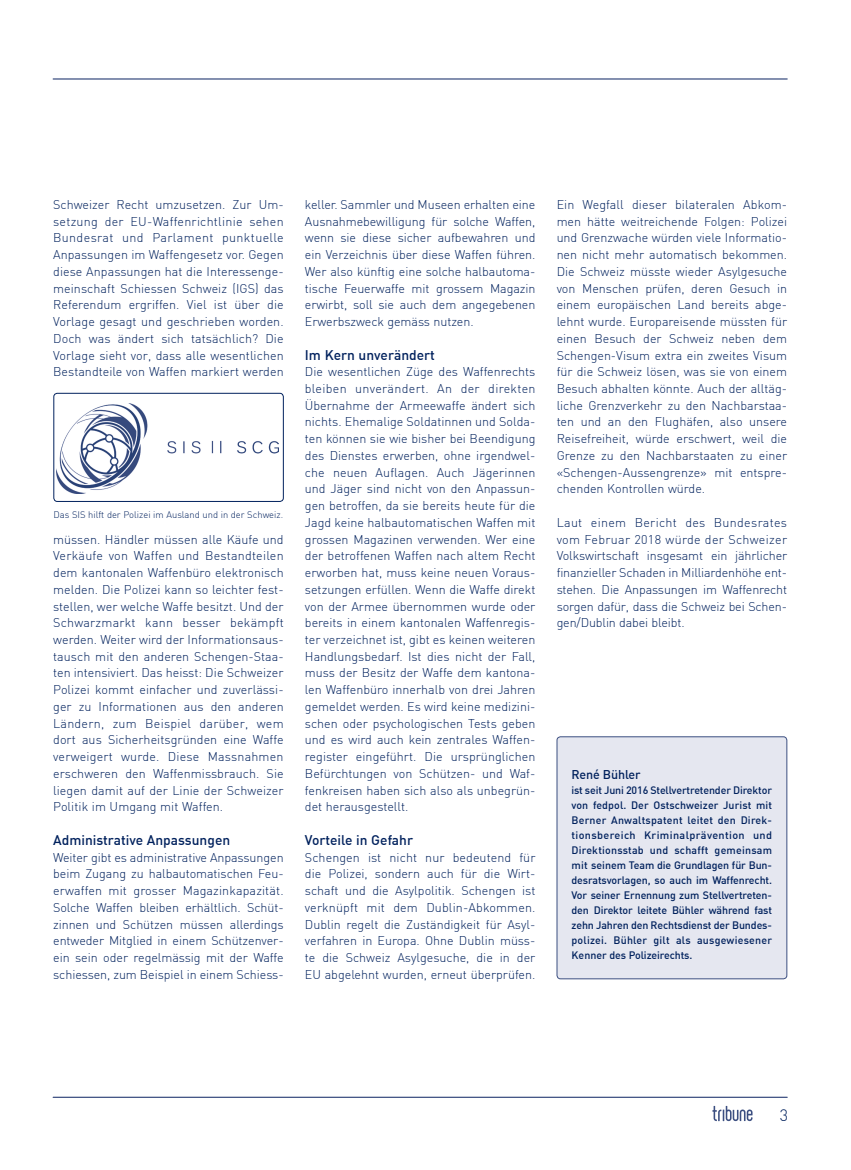
<style>
.page{position:relative;width:851px;height:1170px;background:#fff}
.page>*{position:absolute;margin:0;border:0;box-sizing:border-box;transform-origin:0 0}
.t1{font:300 16.25px "DIN";color:#00215d}
.ZwischentitelNEU{font:500 13.75px "DIN";color:#00215d}
.Body_Text{font:300 12.5px/16.8px "DIN";color:#00215d;text-align:justify}
.Autorenbox{font:500 12.5px "DIN";letter-spacing:-.01em;color:#00215d}
.Autorenbox-2{font:500 10.62px/15px "DIN";letter-spacing:.01em;color:#00215d;text-align:justify}
.Legende_Diagramm{font:300 9.38px "DIN";color:#00215d}
</style>
<div class="page">
<hr style="left:53px;top:78px;width:734px;height:2px;background:#3c4f81">
<hr style="left:53px;top:1096px;width:734px;height:1px;background:#3c4f81">
<img style="left:712px;top:1105px;width:40px;height:16px">
<div style="left:557px;top:736px;width:229px;height:242px;background:#e5e7f0;border-radius:4px"></div>
<div style="left:556px;top:736px;width:231px;height:243px;border:1px solid #3c4f81;border-radius:4px"></div>
<img style="left:57px;top:404px;width:222px;height:89px">
<div style="left:53px;top:393px;width:230px;height:108px;border:1px solid #00215d;border-radius:4px"></div>
<p class="Body_Text" style="left:53px;top:196px;width:232px">Schweizer Recht umzusetzen. Zur Um&shy;setzung der EU-Waffenrichtlinie sehen Bundesrat und Parlament punktuelle Anpassungen im Waffengesetz vor. Gegen diese Anpassungen hat die Interessenge&shy;meinschaft Schiessen Schweiz (IGS) das Referendum ergriffen. Viel ist über die Vorlage gesagt und geschrieben worden.<br>Doch was ändert sich tatsächlich? Die Vorlage sieht vor, dass alle wesentlichen Bestandteile von Waffen markiert werden</p>
<p class="Legende_Diagramm" style="left:53px;top:509px;width:231px">Das SIS hilft der Polizei im Ausland und in der Schweiz.</p>
<p class="Body_Text" style="left:53px;top:530px;width:232px">müssen. Händler müssen alle Käufe und Verkäufe von Waffen und Bestandteilen dem kantonalen Waffenbüro elektronisch melden. Die Polizei kann so leichter fest&shy;stellen, wer welche Waffe besitzt. Und der Schwarzmarkt kann besser bekämpft werden. Weiter wird der Informationsaus&shy;tausch mit den anderen Schengen-Staa&shy;ten intensiviert. Das heisst: Die Schweizer Polizei kommt einfacher und zuverlässi&shy;ger zu Informationen aus den anderen Ländern, zum Beispiel darüber, wem dort aus Sicherheitsgründen eine Waffe verweigert wurde. Diese Massnahmen erschweren den Waffenmissbrauch. Sie liegen damit auf der Linie der Schweizer Politik im Umgang mit Waffen.</p>
<p class="ZwischentitelNEU" style="left:53px;top:831px;width:178px">Administrative Anpassungen</p>
<p class="Body_Text" style="left:53px;top:848px;width:232px">Weiter gibt es administrative Anpassungen beim Zugang zu halbautomatischen Feu&shy;erwaffen mit grosser Magazinkapazität.<br>Solche Waffen bleiben erhältlich. Schüt&shy;zinnen und Schützen müssen allerdings entweder Mitglied in einem Schützenver&shy;ein sein oder regelmässig mit der Waffe schiessen, zum Beispiel in einem Schiess-</p>
<p class="Body_Text" style="left:305px;top:196px;width:232px">keller. Sammler und Museen erhalten eine Ausnahmebewilligung für solche Waffen, wenn sie diese sicher aufbewahren und ein Verzeichnis über diese Waffen führen.<br>Wer also künftig eine solche halbautoma&shy;tische Feuerwaffe mit grossem Magazin erwirbt, soll sie auch dem angegebenen Erwerbszweck gemäss nutzen.</p>
<p class="ZwischentitelNEU" style="left:305px;top:346px;width:131px">Im Kern unverändert</p>
<p class="Body_Text" style="left:305px;top:363px;width:232px">Die wesentlichen Züge des Waffenrechts bleiben unverändert. An der direkten Übernahme der Armeewaffe ändert sich nichts. Ehemalige Soldatinnen und Solda&shy;ten können sie wie bisher bei Beendigung des Dienstes erwerben, ohne irgendwel&shy;che neuen Auflagen. Auch Jägerinnen und Jäger sind nicht von den Anpassun&shy;gen betroffen, da sie bereits heute für die Jagd keine halbautomatischen Waffen mit grossen Magazinen verwenden. Wer eine der betroffenen Waffen nach altem Recht erworben hat, muss keine neuen Voraus&shy;setzungen erfüllen. Wenn die Waffe direkt von der Armee übernommen wurde oder bereits in einem kantonalen Waffenregis&shy;ter verzeichnet ist, gibt es keinen weiteren Handlungsbedarf. Ist dies nicht der Fall, muss der Besitz der Waffe dem kantona&shy;len Waffenbüro innerhalb von drei Jahren gemeldet werden. Es wird keine medizini&shy;schen oder psychologischen Tests geben und es wird auch kein zentrales Waffen&shy;register eingeführt. Die ursprünglichen Befürchtungen von Schützen- und Waf&shy;fenkreisen haben sich also als unbegrün&shy;det herausgestellt.</p>
<p class="ZwischentitelNEU" style="left:305px;top:831px;width:110px">Vorteile in Gefahr</p>
<p class="Body_Text" style="left:305px;top:848px;width:232px">Schengen ist nicht nur bedeutend für die Polizei, sondern auch für die Wirt&shy;schaft und die Asylpolitik. Schengen ist verknüpft mit dem Dublin-Abkommen.<br>Dublin regelt die Zuständigkeit für Asyl&shy;verfahren in Europa. Ohne Dublin müss&shy;te die Schweiz Asylgesuche, die in der EU abgelehnt wurden, erneut überprüfen.</p>
<p class="Body_Text" style="left:556px;top:196px;width:232px">Ein Wegfall dieser bilateralen Abkom&shy;men hätte weitreichende Folgen: Polizei und Grenzwache würden viele Informatio&shy;nen nicht mehr automatisch bekommen.<br>Die Schweiz müsste wieder Asylgesuche von Menschen prüfen, deren Gesuch in einem europäischen Land bereits abge&shy;lehnt wurde. Europareisende müssten für einen Besuch der Schweiz neben dem Schengen-Visum extra ein zweites Visum für die Schweiz lösen, was sie von einem Besuch abhalten könnte. Auch der alltäg&shy;liche Grenzverkehr zu den Nachbarstaa&shy;ten und an den Flughäfen, also unsere Reisefreiheit, würde erschwert, weil die Grenze zu den Nachbarstaaten zu einer «Schengen-Aussengrenze» mit entspre&shy;chenden Kontrollen würde.</p>
<p class="Body_Text" style="left:556px;top:514px;width:232px">Laut einem Bericht des Bundesrates vom Februar 2018 würde der Schweizer Volkswirtschaft insgesamt ein jährlicher finanzieller Schaden in Milliardenhöhe ent&shy;stehen. Die Anpassungen im Waffenrecht sorgen dafür, dass die Schweiz bei Schen&shy;gen/Dublin dabei bleibt.</p>
<p class="Autorenbox" style="left:571px;top:766px;width:71px">René Bühler</p>
<p class="Autorenbox-2" style="left:571px;top:782px;width:202px">ist seit Juni 2016 Stellvertretender Direktor von fedpol. Der Ostschweizer Jurist mit Berner Anwaltspatent leitet den Direk&shy;tionsbereich Kriminalprävention und Direktionsstab und schafft gemeinsam mit seinem Team die Grundlagen für Bun&shy;desratsvorlagen, so auch im Waffenrecht.<br>Vor seiner Ernennung zum Stellvertreten&shy;den Direktor leitete Bühler während fast zehn Jahren den Rechtsdienst der Bundes&shy;polizei. Bühler gilt als ausgewiesener Kenner des Polizeirechts.</p>
<h1 class="t1" style="left:779px;top:1105px;width:10px">3</h1>
</div>
